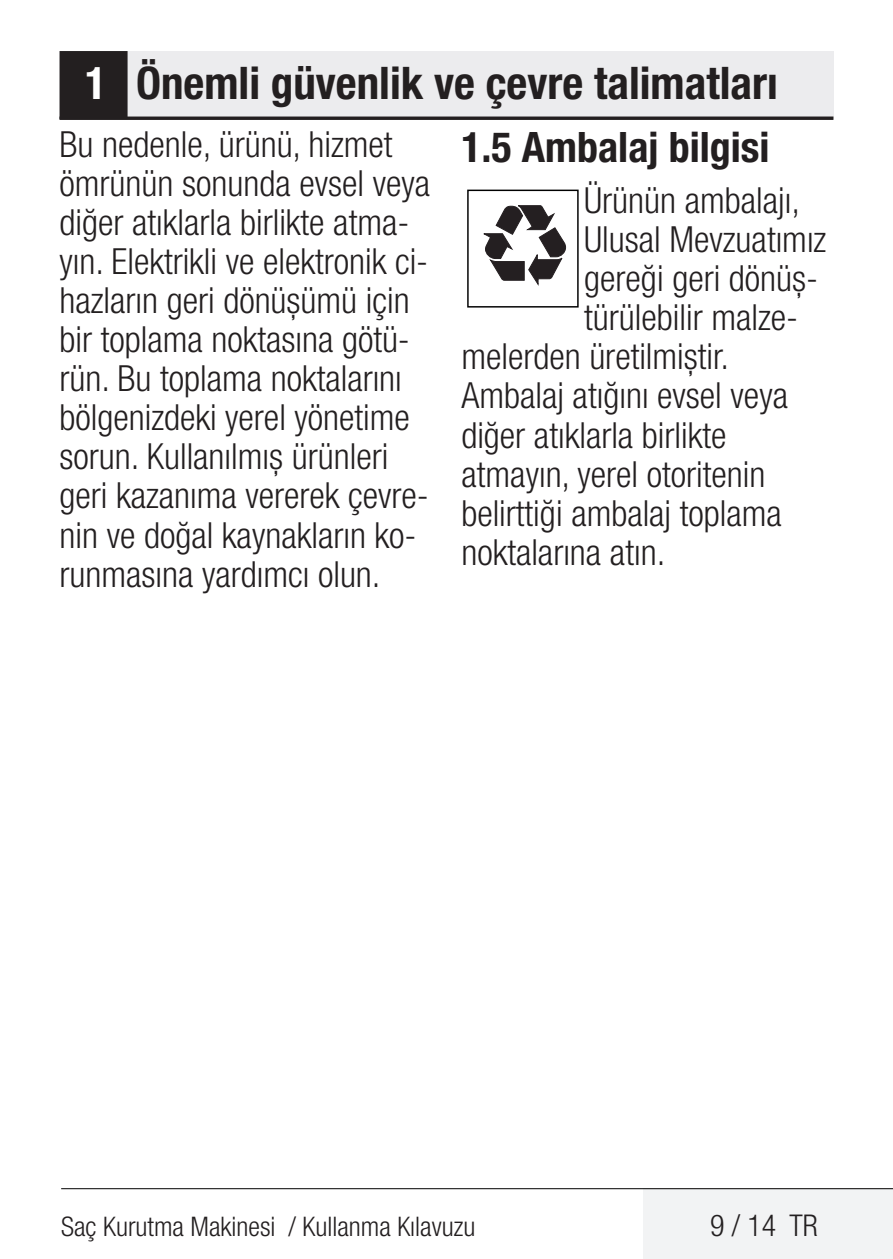
<style>
.page{position:relative;width:893px;height:1259px;background:#fff}
.page>*{position:absolute;margin:0;border:0;box-sizing:border-box;transform-origin:0 0}
.t1{font:700 condensed 45px "Helvetica Neue LT Pro";color:#231f20}
.t2{font:700 condensed 42px "Helvetica Neue LT Pro";color:#231f20}
.t3{font:300 condensed 36px/39px "Helvetica Neue LT Pro";color:#231f20}
.t4{font:300 condensed 30px "Helvetica Neue LT Pro";color:#231f20}
.t5{font:300 condensed 27px "Helvetica Neue LT Pro";color:#231f20}
.s1{color:#fff}
</style>
<div class="page">
<div style="left:644px;top:1188px;width:249px;height:71px;background:#f2f3f4"></div>
<hr style="left:61px;top:1188px;width:832px;height:1px;background:#000">
<div style="left:60px;top:51px;width:773px;height:68px;background:#ececee"></div>
<hr style="left:60px;top:117px;width:773px;height:3px;background:#231f20">
<div style="left:61px;top:53px;width:65px;height:65px;background:#231f20"></div>
<div style="left:60px;top:51px;width:68px;height:68px;border:3px solid #231f20"></div>
<svg style="left:467px;top:189px;width:112px;height:97px"></svg>
<div style="left:467px;top:190px;width:112px;height:117px;border:1px solid #000"></div>
<p class="t1" style="left:85px;top:56px;width:694px"><span class="s1">1</span> Önemli güvenlik ve çevre talimatları</p>
<p class="t3" style="left:60px;top:125px;width:372px">Bu nedenle, ürünü, hizmet ömrünün sonunda evsel veya diğer atıklarla birlikte atma&shy;yın. Elektrikli ve elektronik ci&shy;hazların geri dönüşümü için bir toplama noktasına götü&shy;rün. Bu toplama noktalarını bölgenizdeki yerel yönetime sorun. Kullanılmış ürünleri geri kazanıma vererek çevre&shy;nin ve doğal kaynakların ko&shy;runmasına yardımcı olun.</p>
<p class="t2" style="left:461px;top:121px;width:310px">1.5 Ambalaj bilgisi</p>
<p class="t3" style="left:584px;top:181px;width:217px">Ürünün ambalajı,</p>
<p class="t3" style="left:584px;top:220px;width:243px">Ulusal Mevzuatımız</p>
<p class="t3" style="left:584px;top:259px;width:235px">gereği geri dönüş-</p>
<p class="t3" style="left:584px;top:298px;width:215px">türülebilir malze-</p>
<p class="t3" style="left:461px;top:337px;width:269px">melerden üretilmiştir.</p>
<p class="t3" style="left:461px;top:376px;width:328px">Ambalaj atığını evsel veya</p>
<p class="t3" style="left:461px;top:415px;width:267px">diğer atıklarla birlikte</p>
<p class="t3" style="left:461px;top:454px;width:306px">atmayın, yerel otoritenin</p>
<p class="t3" style="left:461px;top:493px;width:322px">belirttiği ambalaj toplama</p>
<p class="t3" style="left:461px;top:532px;width:205px">noktalarına atın.</p>
<p class="t5" style="left:61px;top:1210px;width:416px">Saç Kurutma Makinesi / Kullanma Kılavuzu</p>
<p class="t4" style="left:710px;top:1208px;width:109px">9 / 14 TR</p>
</div>
